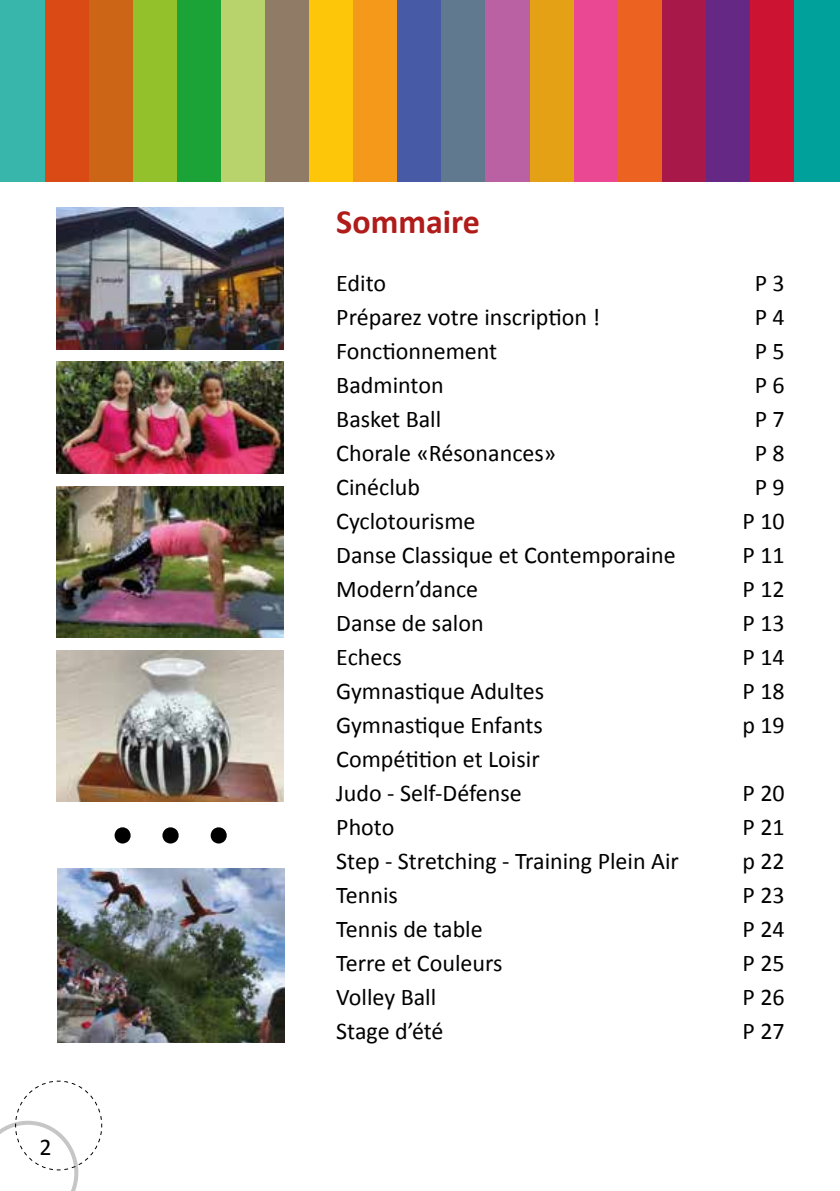
<style>
.page{position:relative;width:840px;height:1191px;background:#fff}
.page>*{position:absolute;margin:0;border:0;box-sizing:border-box;transform-origin:0 0}
.t1{font:144px "Times";color:#000}
.t2{font:700 34px "Calibri";color:#af1c1a}
.t3{font:24px/34px "Calibri";color:#000}
</style>
<div class="page">
<svg style="left:0;top:1080px;width:103px;height:111px"></svg>
<img style="left:57px;top:361px;width:226px;height:112px">
<img style="left:57px;top:650px;width:226px;height:151px">
<img style="left:57px;top:486px;width:226px;height:151px">
<img style="left:57px;top:207px;width:226px;height:143px">
<img style="left:58px;top:868px;width:226px;height:174px">
<div style="left:793px;top:0;width:46px;height:181px;background:#00a19a"></div>
<div style="left:749px;top:0;width:44px;height:181px;background:#cd1332"></div>
<div style="left:705px;top:0;width:44px;height:181px;background:#662885"></div>
<div style="left:661px;top:0;width:44px;height:181px;background:#a81848"></div>
<div style="left:617px;top:0;width:44px;height:181px;background:#ec6221"></div>
<div style="left:572px;top:0;width:45px;height:181px;background:#ea4893"></div>
<div style="left:528px;top:0;width:44px;height:181px;background:#e4a115"></div>
<div style="left:484px;top:0;width:44px;height:181px;background:#b961a3"></div>
<div style="left:440px;top:0;width:44px;height:181px;background:#61798e"></div>
<div style="left:396px;top:0;width:44px;height:181px;background:#465aa5"></div>
<div style="left:352px;top:0;width:44px;height:181px;background:#f5991a"></div>
<div style="left:308px;top:0;width:44px;height:181px;background:#fdc608"></div>
<div style="left:264px;top:0;width:44px;height:181px;background:#8f7b66"></div>
<div style="left:220px;top:0;width:44px;height:181px;background:#b9d36c"></div>
<div style="left:176px;top:0;width:44px;height:181px;background:#1ba338"></div>
<div style="left:132px;top:0;width:44px;height:181px;background:#92c12b"></div>
<div style="left:88px;top:0;width:44px;height:181px;background:#cd6516"></div>
<div style="left:44px;top:0;width:44px;height:181px;background:#d94a15"></div>
<div style="left:0;top:0;width:44px;height:181px;background:#38b6ab"></div>
<h1 class="t1" style="left:98px;top:658px;width:145px">…</h1>
<p class="t3" style="left:40px;top:1130px;width:14px">2</p>
<h2 class="t2" style="left:336px;top:200px;width:145px">Sommaire</h2>
<p class="t3" style="left:336px;top:266px;width:51px">Edito</p>
<p class="t3" style="left:754px;top:266px;width:32px">P 3</p>
<p class="t3" style="left:336px;top:300px;width:265px">Préparez votre inscription !</p>
<p class="t3" style="left:754px;top:300px;width:32px">P 4</p>
<p class="t3" style="left:336px;top:334px;width:162px">Fonctionnement</p>
<p class="t3" style="left:754px;top:334px;width:32px">P 5</p>
<p class="t3" style="left:336px;top:368px;width:109px">Badminton</p>
<p class="t3" style="left:754px;top:368px;width:32px">P 6</p>
<p class="t3" style="left:336px;top:402px;width:106px">Basket Ball</p>
<p class="t3" style="left:754px;top:402px;width:32px">P 7</p>
<p class="t3" style="left:336px;top:436px;width:221px">Chorale «Résonances»</p>
<p class="t3" style="left:754px;top:436px;width:32px">P 8</p>
<p class="t3" style="left:336px;top:470px;width:85px">Cinéclub</p>
<p class="t3" style="left:754px;top:470px;width:32px">P 9</p>
<p class="t3" style="left:336px;top:504px;width:141px">Cyclotourisme</p>
<p class="t3" style="left:742px;top:504px;width:44px">P 10</p>
<p class="t3" style="left:336px;top:538px;width:340px">Danse Classique et Contemporaine</p>
<p class="t3" style="left:742px;top:538px;width:44px">P 11</p>
<p class="t3" style="left:336px;top:572px;width:143px">Modern’dance</p>
<p class="t3" style="left:742px;top:572px;width:44px">P 12</p>
<p class="t3" style="left:336px;top:606px;width:149px">Danse de salon</p>
<p class="t3" style="left:742px;top:606px;width:44px">P 13</p>
<p class="t3" style="left:336px;top:640px;width:67px">Echecs</p>
<p class="t3" style="left:742px;top:640px;width:44px">P 14</p>
<p class="t3" style="left:336px;top:674px;width:209px">Gymnastique Adultes</p>
<p class="t3" style="left:742px;top:674px;width:44px">P 18</p>
<p class="t3" style="left:336px;top:708px;width:208px">Gymnastique Enfants</p>
<p class="t3" style="left:742px;top:708px;width:44px">p 19</p>
<p class="t3" style="left:336px;top:742px;width:205px">Compétition et Loisir<br>Judo - Self-Défense</p>
<p class="t3" style="left:742px;top:776px;width:44px">P 20</p>
<p class="t3" style="left:336px;top:810px;width:60px">Photo</p>
<p class="t3" style="left:742px;top:810px;width:44px">P 21</p>
<p class="t3" style="left:336px;top:844px;width:344px">Step - Stretching - Training Plein Air</p>
<p class="t3" style="left:742px;top:844px;width:44px">p 22</p>
<p class="t3" style="left:336px;top:878px;width:63px">Tennis</p>
<p class="t3" style="left:742px;top:878px;width:44px">P 23</p>
<p class="t3" style="left:336px;top:912px;width:148px">Tennis de table</p>
<p class="t3" style="left:742px;top:912px;width:44px">P 24</p>
<p class="t3" style="left:336px;top:946px;width:168px">Terre et Couleurs</p>
<p class="t3" style="left:742px;top:946px;width:44px">P 25</p>
<p class="t3" style="left:336px;top:980px;width:101px">Volley Ball</p>
<p class="t3" style="left:742px;top:980px;width:44px">P 26</p>
<p class="t3" style="left:336px;top:1014px;width:109px">Stage d’été</p>
<p class="t3" style="left:742px;top:1014px;width:44px">P 27</p>
</div>
